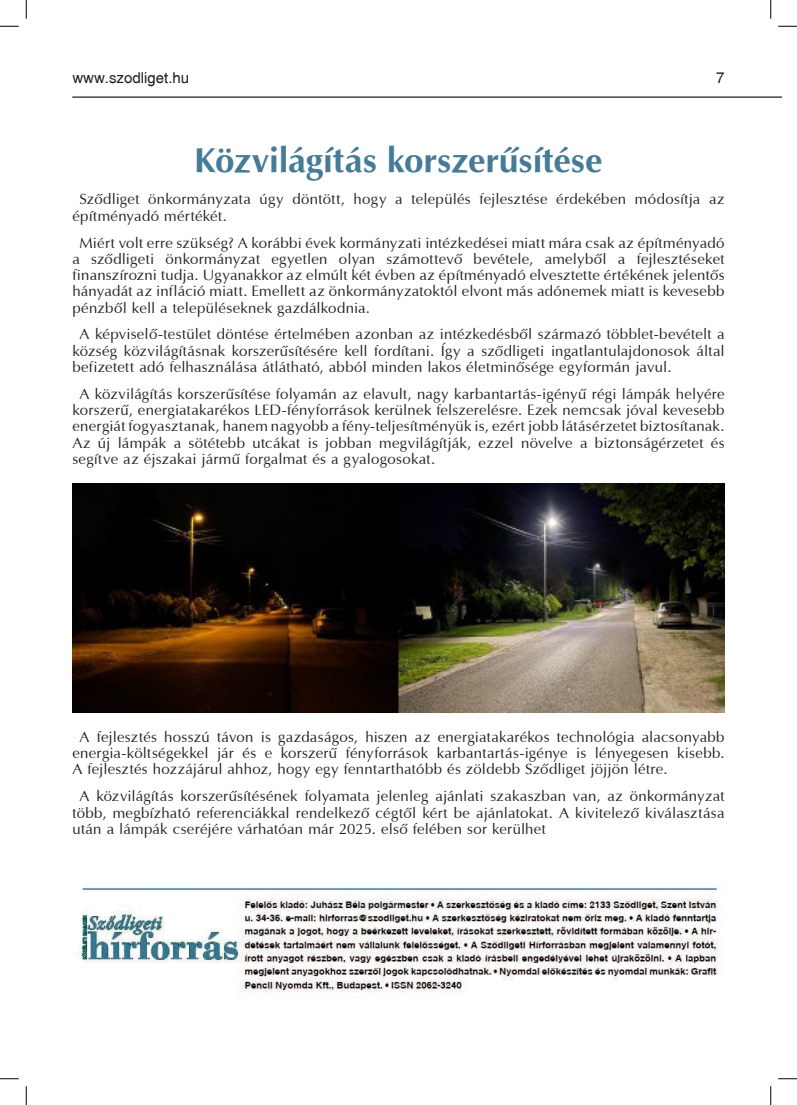
<style>
.page{position:relative;width:797px;height:1105px;background:#fff}
.page>*{position:absolute;margin:0;border:0;box-sizing:border-box;transform-origin:0 0}
.t1{font:700 35px "H Ottawa";color:#467b96}
.t2{font:15px/16.2px "H Ottawa";letter-spacing:.015em;color:#231f20;text-align:justify}
.t3{font:15px "H Switzerland";color:#231f20}
</style>
<div class="page">
<hr style="left:72px;top:96px;width:709px;height:2px;background:#231f20">
<img style="left:77px;top:887px;width:647px;height:111px">
<img style="left:72px;top:483px;width:652px;height:230px">
<svg style="left:0;top:25px;width:19px;height:2px"></svg>
<svg style="left:778px;top:25px;width:19px;height:2px"></svg>
<svg style="left:0;top:1078px;width:19px;height:1px"></svg>
<svg style="left:778px;top:1078px;width:19px;height:1px"></svg>
<svg style="left:25px;top:0;width:2px;height:19px"></svg>
<svg style="left:25px;top:1086px;width:2px;height:19px"></svg>
<svg style="left:770px;top:0;width:1px;height:19px"></svg>
<svg style="left:770px;top:1086px;width:1px;height:19px"></svg>
<p class="t3" style="left:72px;top:69px;width:118px">www.szodliget.hu</p>
<p class="t3" style="left:716px;top:69px;width:10px">7</p>
<h1 class="t1" style="left:194px;top:138px;width:409px">Közvilágítás korszerűsítése</h1>
<p class="t2" style="left:72px;top:191px;width:653px;text-indent:7px">Sződliget önkormányzata úgy döntött, hogy a település fejlesztése érdekében módosítja az építményadó mértékét.</p>
<p class="t2" style="left:72px;top:234px;width:654px;text-indent:7px">Miért volt erre szükség? A korábbi évek kormányzati intézkedései miatt mára csak az építményadó a sződligeti önkormányzat egyetlen olyan számottevő bevétele, amelyből a fejlesztéseket finanszírozni tudja. Ugyanakkor az elmúlt két évben az építményadó elvesztette értékének jelentős hányadát az infláció miatt. Emellett az önkormányzatoktól elvont más adónemek miatt is kevesebb pénzből kell a településeknek gazdálkodnia.</p>
<p class="t2" style="left:72px;top:326px;width:654px;text-indent:7px">A képviselő-testület döntése értelmében azonban az intézkedésből származó többlet-bevételt a község közvilágításnak korszerűsítésére kell fordítani. Így a sződligeti ingatlantulajdonosok által befizetett adó felhasználása átlátható, abból minden lakos életminősége egyformán javul.</p>
<p class="t2" style="left:72px;top:386px;width:653px;text-indent:7px">A közvilágítás korszerűsítése folyamán az elavult, nagy karbantartás-igényű régi lámpák helyére korszerű, energiatakarékos LED-fényforrások kerülnek felszerelésre. Ezek nemcsak jóval kevesebb energiát fogyasztanak, hanem nagyobb a fény-teljesítményük is, ezért jobb látásérzetet biztosítanak.<br>Az új lámpák a sötétebb utcákat is jobban megvilágítják, ezzel növelve a biztonságérzetet és segítve az éjszakai jármű forgalmat és a gyalogosokat.</p>
<p class="t2" style="left:72px;top:729px;width:654px;text-indent:7px">A fejlesztés hosszú távon is gazdaságos, hiszen az energiatakarékos technológia alacsonyabb energia-költségekkel jár és e korszerű fényforrások karbantartás-igénye is lényegesen kisebb.<br>A fejlesztés hozzájárul ahhoz, hogy egy fenntarthatóbb és zöldebb Sződliget jöjjön létre.</p>
<p class="t2" style="left:72px;top:788px;width:653px;text-indent:7px">A közvilágítás korszerűsítésének folyamata jelenleg ajánlati szakaszban van, az önkormányzat több, megbízható referenciákkal rendelkező cégtől kért be ajánlatokat. A kivitelező kiválasztása után a lámpák cseréjére várhatóan már 2025. első felében sor kerülhet</p>
</div>
